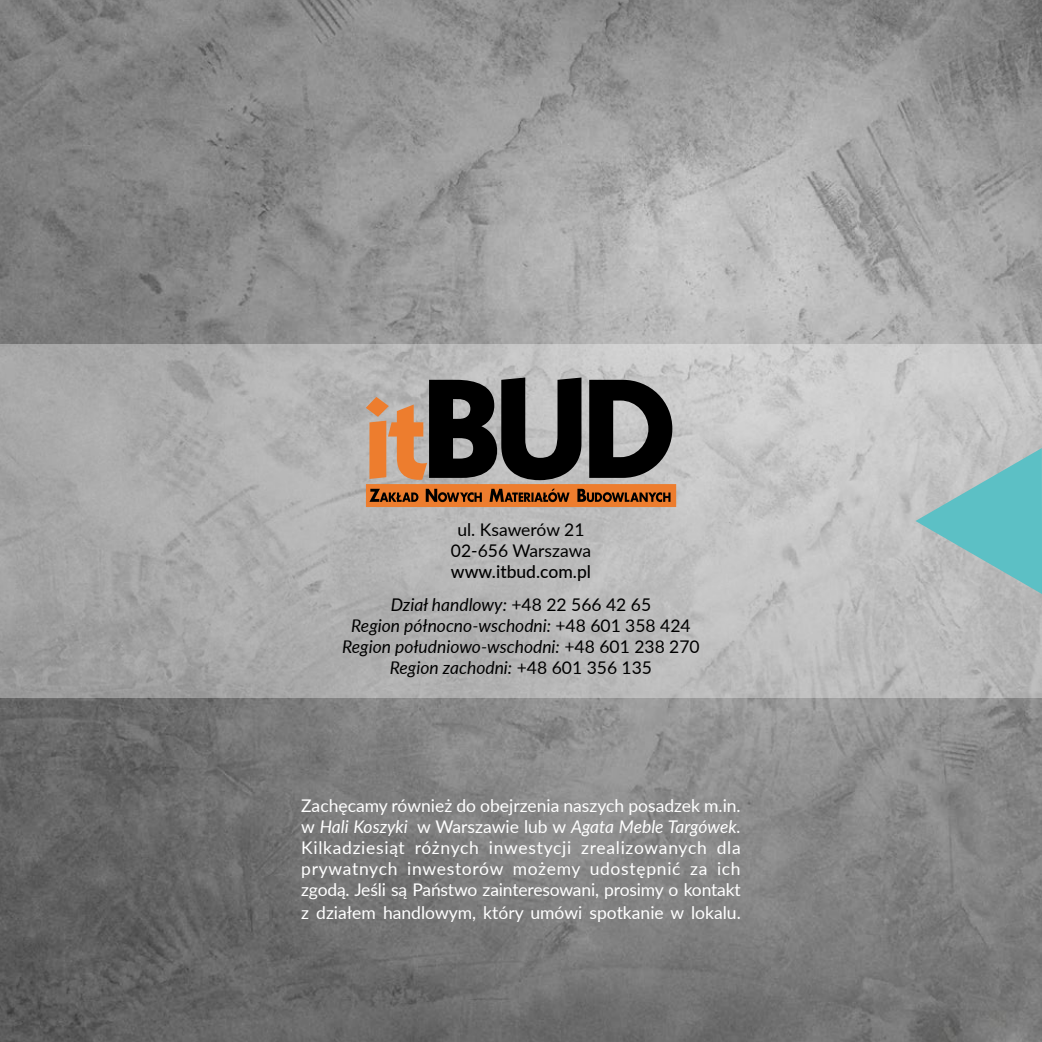
<style>
.page{position:relative;width:1042px;height:1042px;background:#fff}
.page>*{position:absolute;margin:0;border:0;box-sizing:border-box;transform-origin:0 0}
.t1{font:17.5px/21px "Lato";letter-spacing:-.01em;color:#fff;text-align:justify}
.t2{font:italic 17.5px/21px "Lato";color:#000;text-align:center}
.t3{font:17.5px/21px "Lato";color:#000;text-align:center}
.t4{font:500 17.5px "Lato";color:#000}
.s1{font-style:normal}
.s2{font-style:italic}
</style>
<div class="page">
<img style="left:0;top:0;width:1042px;height:1042px">
<svg style="left:0;top:344px;width:1042px;height:354px;background:#b6b6b6"></svg>
<svg style="left:915px;top:448px;width:127px;height:146px;background:#8dbfc1"></svg>
<svg style="left:366px;top:377px;width:310px;height:130px;background:#796355"></svg>
<p class="t3" style="left:451px;top:519px;width:142px">ul. Ksawerów 21<br>02-656 Warszawa</p>
<p class="t4" style="left:451px;top:559px;width:142px">www.itbud.com.pl</p>
<p class="t2" style="left:342px;top:593px;width:359px">Dział handlowy: <span class="s1">+48 22 566 42 65<br></span>Region północno-wschodni: <span class="s1">+48 601 358 424<br></span>Region południowo-wschodni: <span class="s1">+48 601 238 270<br></span>Region zachodni: <span class="s1">+48 601 356 135</span></p>
<p class="t1" style="left:301px;top:794px;width:441px">Zachęcamy również do obejrzenia naszych posadzek m.in. w <span class="s2">Hali Koszyki</span> w Warszawie lub w <span class="s2">Agata Meble Targówek.<br></span>Kilkadziesiąt różnych inwestycji zrealizowanych dla prywatnych inwestorów możemy udostępnić za ich zgodą. Jeśli są Państwo zainteresowani, prosimy o kontakt</p>
<p class="t1" style="left:301px;top:901px;width:441px">z działem handlowym, który umówi spotkanie w lokalu.</p>
</div>
